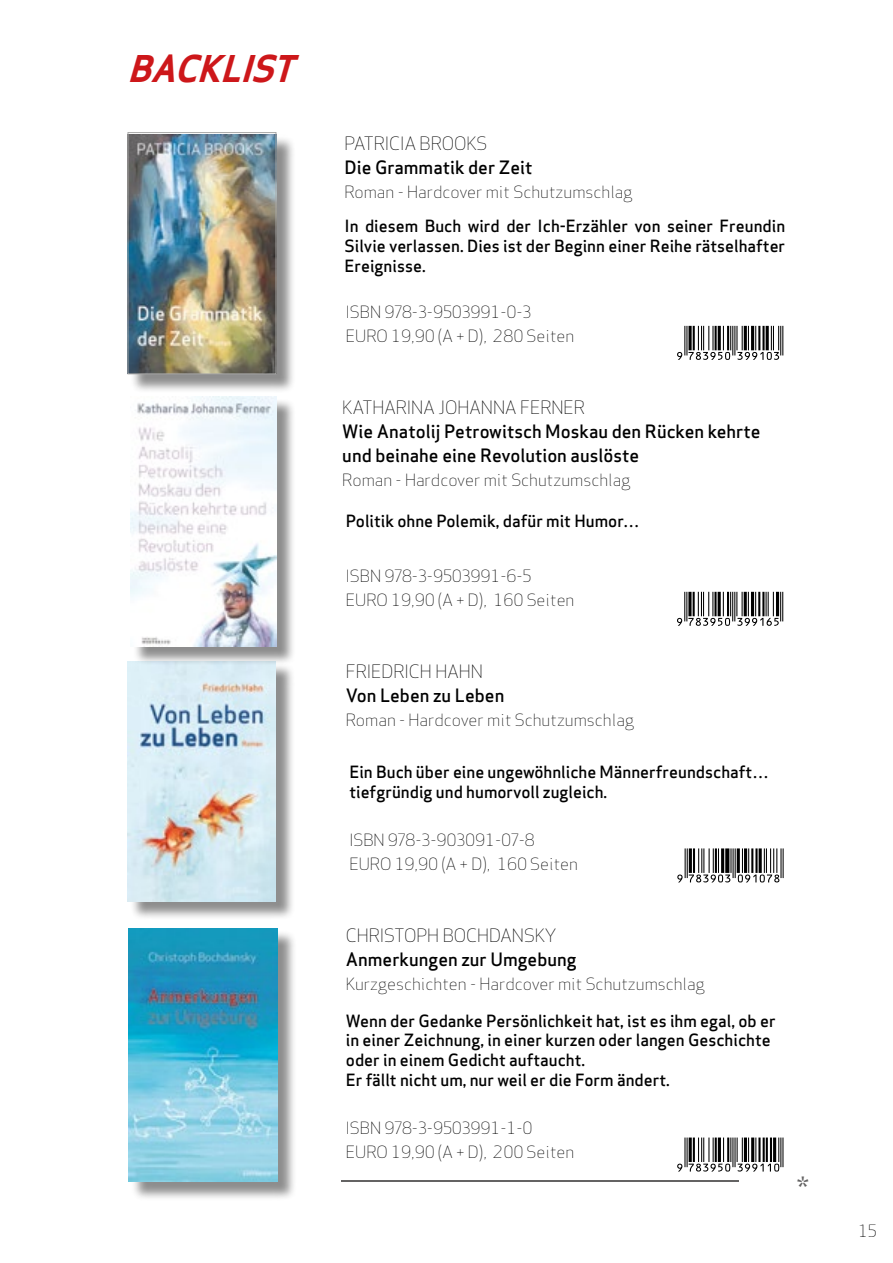
<style>
.page{position:relative;width:893px;height:1263px;background:#fff}
.page>*{position:absolute;margin:0;border:0;box-sizing:border-box;transform-origin:0 0}
.t1{font:italic 700 36px "Apex Sans";color:#cd171a}
.t2{font:30px "Apex Sans";color:#646363}
.t3{font:500 18px/24px "Apex Sans";color:#000}
.t4{font:300 18px "Apex Sans";color:#000}
.t5{font:500 16.5px/19.8px "Apex Sans";color:#000}
.t6{font:300 16.5px/24px "Apex Sans";color:#000}
</style>
<div class="page">
<hr style="left:342px;top:1180px;width:397px;height:2px;background:#646363">
<div style="left:130px;top:664px;width:165px;height:256px;background:#000;opacity:.45"></div>
<img style="left:128px;top:661px;width:148px;height:240px">
<div style="left:130px;top:135px;width:165px;height:258px;background:#000;opacity:.45"></div>
<img style="left:130px;top:135px;width:144px;height:237px">
<div style="left:128px;top:132px;width:148px;height:242px;border:1px solid #a8a8a7"></div>
<div style="left:133px;top:399px;width:162px;height:267px;background:#000;opacity:.45"></div>
<img style="left:131px;top:396px;width:145px;height:250px">
<div style="left:131px;top:931px;width:165px;height:270px;background:#000;opacity:.45"></div>
<img style="left:129px;top:928px;width:148px;height:253px">
<svg style="left:677px;top:326px;width:106px;height:34px"></svg>
<svg style="left:677px;top:592px;width:106px;height:34px"></svg>
<hr style="left:783px;top:848px;width:1px;height:30px;background:#000">
<hr style="left:780px;top:848px;width:1px;height:30px;background:#000">
<svg style="left:677px;top:848px;width:102px;height:34px"></svg>
<hr style="left:782px;top:1137px;width:1px;height:30px;background:#000">
<hr style="left:780px;top:1137px;width:1px;height:30px;background:#000">
<svg style="left:677px;top:1137px;width:102px;height:34px"></svg>
<h1 class="t1" style="left:128px;top:46px;width:180px">BACKLIST</h1>
<p class="t4" style="left:344px;top:132px;width:144px">PATRICIA BROOKS</p>
<p class="t3" style="left:344px;top:153px;width:190px">Die Grammatik der Zeit</p>
<p class="t6" style="left:344px;top:180px;width:290px">Roman - Hardcover mit Schutzumschlag</p>
<p class="t5" style="left:344px;top:214px;width:442px;text-align:justify">In diesem Buch wird der Ich-Erzähler von seiner Freundin Silvie verlassen. Dies ist der Beginn einer Reihe rätselhafter Ereignisse.</p>
<p class="t6" style="left:346px;top:300px;width:230px">ISBN 978-3-9503991-0-3<br>EURO 19,90 (A + D), 280 Seiten</p>
<p class="t4" style="left:342px;top:396px;width:244px">KATHARINA JOHANNA FERNER</p>
<p class="t3" style="left:342px;top:417px;width:420px">Wie Anatolij Petrowitsch Moskau den Rücken kehrte und beinahe eine Revolution auslöste</p>
<p class="t6" style="left:342px;top:468px;width:290px">Roman - Hardcover mit Schutzumschlag</p>
<p class="t5" style="left:346px;top:509px;width:295px">Politik ohne Polemik, dafür mit Humor…</p>
<p class="t6" style="left:346px;top:564px;width:230px">ISBN 978-3-9503991-6-5<br>EURO 19,90 (A + D), 160 Seiten</p>
<p class="t4" style="left:346px;top:660px;width:139px">FRIEDRICH HAHN</p>
<p class="t3" style="left:346px;top:681px;width:160px">Von Leben zu Leben</p>
<p class="t6" style="left:346px;top:708px;width:290px">Roman - Hardcover mit Schutzumschlag</p>
<p class="t5" style="left:349px;top:760px;width:421px">Ein Buch über eine ungewöhnliche Männerfreundschaft… tiefgründig und humorvoll zugleich.</p>
<p class="t6" style="left:349px;top:828px;width:230px">ISBN 978-3-903091-07-8<br>EURO 19,90 (A + D), 160 Seiten</p>
<p class="t4" style="left:346px;top:924px;width:212px">CHRISTOPH BOCHDANSKY</p>
<p class="t3" style="left:346px;top:945px;width:232px">Anmerkungen zur Umgebung</p>
<p class="t6" style="left:346px;top:972px;width:361px">Kurzgeschichten - Hardcover mit Schutzumschlag</p>
<p class="t5" style="left:346px;top:1008px;width:431px">Wenn der Gedanke Persönlichkeit hat, ist es ihm egal, ob er in einer Zeichnung, in einer kurzen oder langen Geschichte oder in einem Gedicht auftaucht.<br>Er fällt nicht um, nur weil er die Form ändert.</p>
<p class="t6" style="left:346px;top:1116px;width:230px">ISBN 978-3-9503991-1-0<br>EURO 19,90 (A + D), 200 Seiten</p>
<h2 class="t2" style="left:797px;top:1163px;width:13px">*</h2>
<p class="t6" style="left:858px;top:1218px;width:20px">15</p>
</div>
